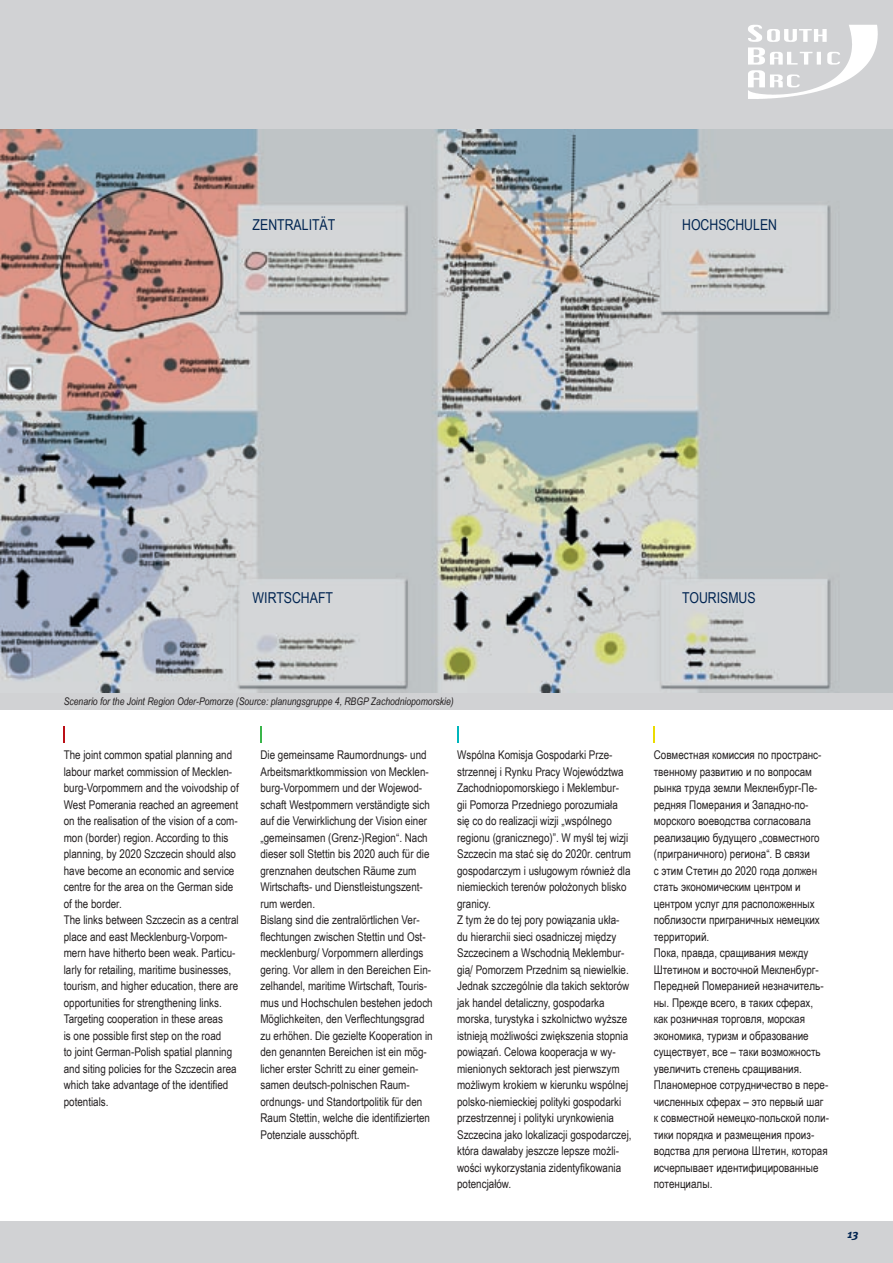
<style>
.page{position:relative;width:893px;height:1263px;background:#fff}
.page>*{position:absolute;margin:0;border:0;box-sizing:border-box;transform-origin:0 0}
.t1{font:15px "Arial Narrow";color:#002451}
.t2{font:12px/16.5px "Arial Narrow";color:#231f20}
.t3{font:italic 700 12px "Meta";color:#002451}
.t4{font:italic 10.5px "Arial Narrow";color:#231f20}
</style>
<div class="page">
<div style="left:0;top:1221px;width:893px;height:42px;background:#d1d2d4"></div>
<div style="left:0;top:0;width:893px;height:132px;background:#d1d2d4"></div>
<svg style="left:748px;top:25px;width:130px;height:74px"></svg>
<svg style="left:64px;top:726px;width:1px;height:16px"></svg>
<svg style="left:260px;top:726px;width:2px;height:16px"></svg>
<svg style="left:457px;top:726px;width:1px;height:16px"></svg>
<svg style="left:654px;top:726px;width:1px;height:16px"></svg>
<div style="left:0;top:693px;width:893px;height:17px;background:#d1d2d4"></div>
<img style="left:0;top:130px;width:893px;height:563px">
<p class="t1" style="left:253px;top:214px;width:84px">ZENTRALITÄT</p>
<p class="t1" style="left:682px;top:214px;width:96px">HOCHSCHULEN</p>
<p class="t1" style="left:253px;top:587px;width:82px">WIRTSCHAFT</p>
<p class="t1" style="left:682px;top:587px;width:75px">TOURISMUS</p>
<p class="t4" style="left:64px;top:694px;width:391px">Scenario for the Joint Region Oder-Pomorze (Source: planungsgruppe 4, RBGP Zachodniopomorskie)</p>
<p class="t2" style="left:64px;top:746px;width:177px">The joint common spatial planning and labour market commission of Mecklen&shy;burg-Vorpommern and the voivodship of West Pomerania reached an agreement on the realisation of the vision of a com&shy;mon (border) region. According to this planning, by 2020 Szczecin should also have become an economic and service centre for the area on the German side of the border.<br>The links between Szczecin as a central place and east Mecklenburg-Vorpom&shy;mern have hitherto been weak. Particu&shy;larly for retailing, maritime businesses, tourism, and higher education, there are opportunities for strengthening links.<br>Targeting cooperation in these areas<br>is one possible first step on the road<br>to joint German-Polish spatial planning and siting policies for the Szczecin area which take advantage of the identified potentials.</p>
<p class="t2" style="left:654px;top:746px;width:177px">Совместная комиссия по пространс&shy;твенному развитию и по вопросам рынка труда земли Мекленбург-Пе&shy;редняя Померания и Западно-по&shy;морского воеводства согласовала реализацию будущего „совместного (приграничного) региона“. В связи<br>с этим Стетин до 2020 года должен стать экономическим центром и центром услуг для расположенных поблизости приграничных немецких территорий.<br>Пока, правда, сращивания между<br>Штетином и восточной Мекленбург-<br>Передней Померанией незначитель&shy;ны. Прежде всего, в таких сферах, как розничная торговля, морская экономика, туризм и образование существует, все – таки возможность увеличить степень сращивания.<br>Планомерное сотрудничество в пере&shy;численных сферах – это первый шаг к совместной немецко-польской поли&shy;тики порядка и размещения произ&shy;водства для региона Штетин, которая исчерпывает идентифицированные потенциалы.</p>
<p class="t2" style="left:260px;top:746px;width:174px">Die gemeinsame Raumordnungs- und Arbeitsmarktkommission von Mecklen&shy;burg-Vorpommern und der Wojewod&shy;schaft Westpommern verständigte sich auf die Verwirklichung der Vision einer „gemeinsamen (Grenz-)Region“. Nach dieser soll Stettin bis 2020 auch für die grenznahen deutschen Räume zum Wirtschafts- und Dienstleistungszent&shy;rum werden.<br>Bislang sind die zentralörtlichen Ver&shy;flechtungen zwischen Stettin und Ost&shy;mecklenburg/ Vorpommern allerdings gering. Vor allem in den Bereichen Ein&shy;zelhandel, maritime Wirtschaft, Touris&shy;mus und Hochschulen bestehen jedoch Möglichkeiten, den Verflechtungsgrad zu erhöhen. Die gezielte Kooperation in den genannten Bereichen ist ein mög&shy;licher erster Schritt zu einer gemein&shy;samen deutsch-polnischen Raum&shy;ordnungs- und Standortpolitik für den Raum Stettin, welche die identifizierten Potenziale ausschöpft.</p>
<p class="t2" style="left:457px;top:746px;width:176px">Wspólna Komisja Gospodarki Prze&shy;strzennej i Rynku Pracy Województwa Zachodniopomorskiego i Meklembur&shy;gii Pomorza Przedniego porozumiała się co do realizacji wizji „wspólnego regionu (granicznego)”. W myśl tej wizji Szczecin ma stać się do 2020r. centrum gospodarczym i usługowym również dla niemieckich terenów położonych blisko granicy.<br>Z tym że do tej pory powiązania ukła&shy;du hierarchii sieci osadniczej między Szczecinem a Wschodnią Meklembur&shy;gią/ Pomorzem Przednim są niewielkie.<br>Jednak szczególnie dla takich sektorów jak handel detaliczny, gospodarka morska, turystyka i szkolnictwo wyższe istnieją możliwości zwiększenia stopnia powiązań. Celowa kooperacja w wy&shy;mienionych sektorach jest pierwszym możliwym krokiem w kierunku wspólnej polsko-niemieckiej polityki gospodarki przestrzennej i polityki urynkowienia Szczecina jako lokalizacji gospodarczej, która dawałaby jeszcze lepsze możli&shy;wości wykorzystania zidentyfikowania potencjałów.</p>
<p class="t3" style="left:847px;top:1226px;width:13px">13</p>
</div>
